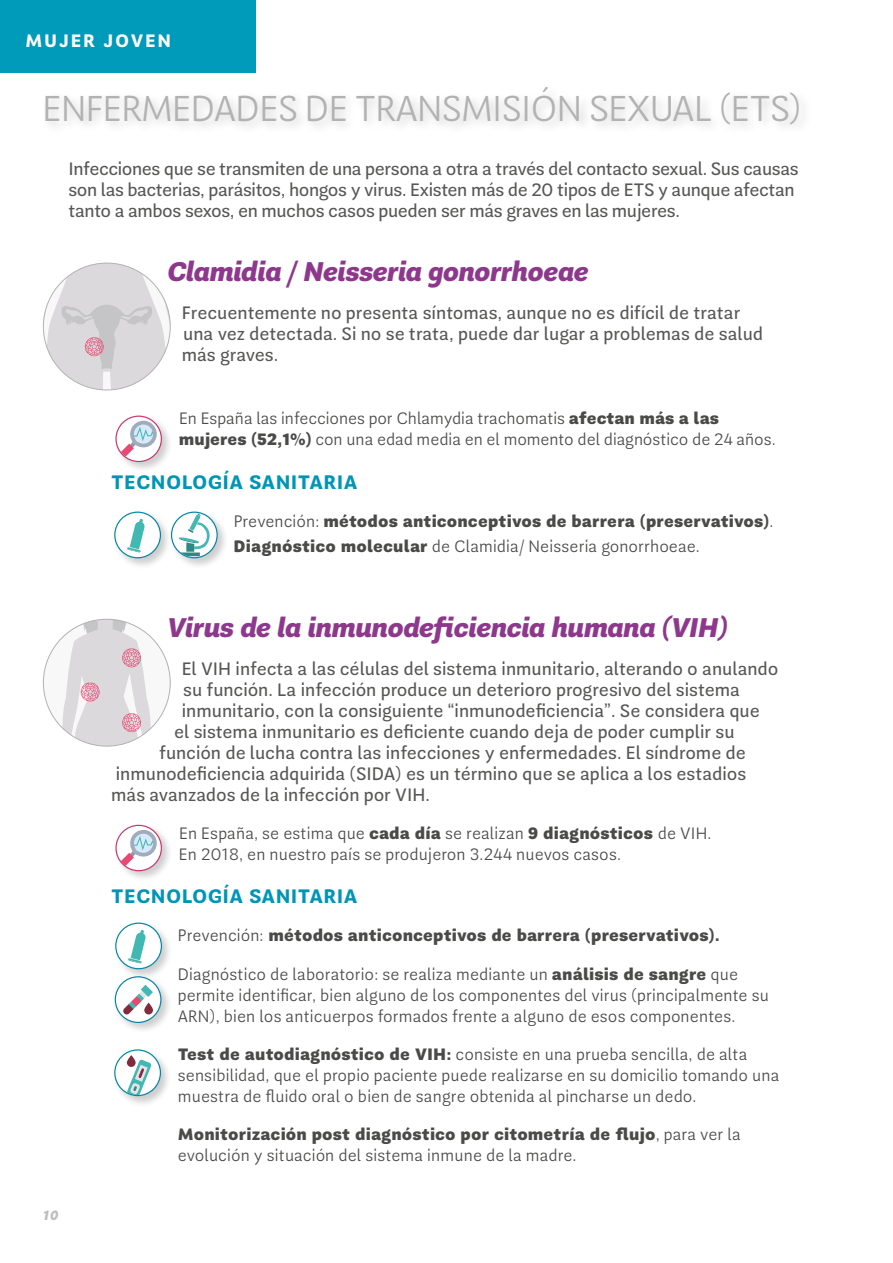
<style>
.page{position:relative;width:893px;height:1263px;background:#fff}
.page>*{position:absolute;margin:0;border:0;box-sizing:border-box;transform-origin:0 0}
.t1{font:36px "Guanabara Sans Regular 6";letter-spacing:-.02em;color:#b3b2b2}
.t2{font:27px "Guanabara Sans Regular 4";letter-spacing:-.025em;color:#8e388d}
.t3{font:19.5px "Guanabara Sans Regular 3";letter-spacing:.02em;color:#0095b7}
.t4{font:18px/21px "Guanabara Sans";color:#575756}
.t5{font:18px/21px "Guanabara Sans";letter-spacing:-.02em;color:#575756}
.t6{font:18px "Guanabara Sans Regular 3";letter-spacing:.1em;color:#fff}
.t7{font:16.5px/21px "Guanabara Sans Regular 6";letter-spacing:.01em;color:#4a4a49}
.t8{font:16.5px "Guanabara Sans Regular 7";letter-spacing:.01em;color:#4a4a49}
.t9{font:13.5px "Guanabara Sans Regular 4";color:#bebebe}
.s1{font-family:"Guanabara Sans Regular 7"}
.s2{font-family:"Guanabara Sans Regular 6"}
</style>
<div class="page">
<div style="left:0;top:0;width:256px;height:72px;background:#009abb"></div>
<div style="left:40px;top:82px;width:772px;height:55px;background:#fafafa"></div>
<div style="left:114px;top:414px;width:59px;height:59px;background:#000;opacity:.2"></div>
<svg style="left:116px;top:416px;width:45px;height:45px"></svg>
<svg style="left:118px;top:421px;width:39px;height:38px"></svg>
<div style="left:115px;top:416px;width:47px;height:46px;border:1px solid #c9366f;border-radius:50%"></div>
<div style="left:113px;top:510px;width:59px;height:59px;background:#000;opacity:.2"></div>
<div style="left:115px;top:512px;width:45px;height:46px;background:#fff;border-radius:50%"></div>
<svg style="left:127px;top:519px;width:18px;height:33px"></svg>
<div style="left:114px;top:512px;width:47px;height:46px;border:1px solid #0086aa;border-radius:50%"></div>
<div style="left:169px;top:510px;width:60px;height:59px;background:#000;opacity:.2"></div>
<svg style="left:172px;top:512px;width:45px;height:46px"></svg>
<svg style="left:179px;top:514px;width:31px;height:38px"></svg>
<svg style="left:181px;top:552px;width:19px;height:4px"></svg>
<div style="left:171px;top:512px;width:47px;height:46px;border:1px solid #0086aa;border-radius:50%"></div>
<div style="left:114px;top:823px;width:59px;height:60px;background:#000;opacity:.2"></div>
<svg style="left:116px;top:825px;width:45px;height:46px"></svg>
<svg style="left:118px;top:830px;width:39px;height:38px"></svg>
<div style="left:115px;top:825px;width:47px;height:46px;border:1px solid #c9366f;border-radius:50%"></div>
<div style="left:114px;top:921px;width:59px;height:59px;background:#000;opacity:.2"></div>
<div style="left:116px;top:923px;width:45px;height:46px;background:#fff;border-radius:50%"></div>
<svg style="left:128px;top:930px;width:18px;height:33px"></svg>
<div style="left:115px;top:922px;width:47px;height:47px;border:1px solid #0086aa;border-radius:50%"></div>
<div style="left:113px;top:975px;width:60px;height:59px;background:#000;opacity:.2"></div>
<div style="left:115px;top:977px;width:46px;height:45px;background:#fff;border-radius:50%"></div>
<svg style="left:123px;top:985px;width:30px;height:29px"></svg>
<div style="left:115px;top:976px;width:46px;height:47px;border:1px solid #0086aa;border-radius:50%"></div>
<div style="left:113px;top:1048px;width:59px;height:59px;background:#000;opacity:.2"></div>
<div style="left:115px;top:1050px;width:45px;height:45px;background:#fff;border-radius:50%"></div>
<svg style="left:127px;top:1055px;width:25px;height:40px"></svg>
<div style="left:114px;top:1049px;width:47px;height:47px;border:1px solid #0086aa;border-radius:50%"></div>
<div style="left:43px;top:619px;width:127px;height:127px;background:#f8f8f8;border-radius:50%"></div>
<svg style="left:43px;top:263px;width:127px;height:127px"></svg>
<svg style="left:60px;top:619px;width:94px;height:127px"></svg>
<p class="t6" style="left:26px;top:29px;width:147px">MUJER JOVEN</p>
<h1 class="t1" style="left:43px;top:84px;width:761px">ENFERMEDADES DE TRANSMISIÓN SEXUAL (ETS)</h1>
<p class="t5" style="left:68px;top:159px;width:732px">Infecciones que se transmiten de una persona a otra a través del contacto sexual. Sus causas son las bacterias, parásitos, hongos y virus. Existen más de 20 tipos de ETS y aunque afectan tanto a ambos sexos, en muchos casos pueden ser más graves en las mujeres.</p>
<h2 class="t2" style="left:167px;top:253px;width:423px">Clamidia / Neisseria gonorrhoeae</h2>
<p class="t4" style="left:182px;top:302px;width:583px">Frecuentemente no presenta síntomas, aunque no es difícil de tratar una vez detectada. Si no se trata, puede dar lugar a problemas de salud más graves.</p>
<p class="t7" style="left:179px;top:408px;width:598px">En España las infecciones por Chlamydia trachomatis <span class="s1">afectan más a las mujeres (52,1%)</span> con una edad media en el momento del diagnóstico de 24 años.</p>
<p class="t3" style="left:111px;top:469px;width:248px">TECNOLOGÍA SANITARIA</p>
<p class="t8" style="left:234px;top:510px;width:541px"><span class="s2">Prevención:</span> métodos anticonceptivos de barrera (preservativos)<span class="s2">.</span></p>
<p class="t7" style="left:234px;top:536px;width:468px"><span class="s1">Diagnóstico molecular</span> de Clamidia/ Neisseria gonorrhoeae.</p>
<p class="t9" style="left:43px;top:1207px;width:18px">10</p>
<h2 class="t2" style="left:167px;top:610px;width:563px">Virus de la inmunodeficiencia humana (VIH)</h2>
<p class="t4" style="left:182px;top:658px;width:598px">El VIH infecta a las células del sistema inmunitario, alterando o anulando</p>
<p class="t4" style="left:183px;top:679px;width:558px">su función. La infección produce un deterioro progresivo del sistema</p>
<p class="t4" style="left:182px;top:700px;width:580px">inmunitario, con la consiguiente “inmunodeficiencia”. Se considera que</p>
<p class="t4" style="left:174px;top:721px;width:562px">el sistema inmunitario es deficiente cuando deja de poder cumplir su</p>
<p class="t4" style="left:159px;top:742px;width:588px">función de lucha contra las infecciones y enfermedades. El síndrome de</p>
<p class="t4" style="left:116px;top:763px;width:632px">inmunodeficiencia adquirida (SIDA) es un término que se aplica a los estadios</p>
<p class="t4" style="left:111px;top:784px;width:320px">más avanzados de la infección por VIH.</p>
<p class="t7" style="left:179px;top:823px;width:534px">En España, se estima que <span class="s1">cada día</span> se realizan <span class="s1">9 diagnósticos</span> de VIH.<br>En 2018, en nuestro país se produjeron 3.244 nuevos casos.</p>
<p class="t3" style="left:111px;top:883px;width:248px">TECNOLOGÍA SANITARIA</p>
<p class="t8" style="left:178px;top:925px;width:543px"><span class="s2">Prevención:</span> métodos anticonceptivos de barrera (preservativos).</p>
<p class="t7" style="left:178px;top:963px;width:593px">Diagnóstico de laboratorio: se realiza mediante un <span class="s1">análisis de sangre</span> que permite identificar, bien alguno de los componentes del virus (principalmente su<br>ARN), bien los anticuerpos formados frente a alguno de esos componentes.</p>
<p class="t7" style="left:178px;top:1043px;width:603px"><span class="s1">Test de autodiagnóstico de VIH:</span> consiste en una prueba sencilla, de alta sensibilidad, que el propio paciente puede realizarse en su domicilio tomando una muestra de fluido oral o bien de sangre obtenida al pincharse un dedo.</p>
<p class="t8" style="left:178px;top:1123px;width:564px">Monitorización post diagnóstico por citometría de flujo<span class="s2">, para ver la</span></p>
<p class="t7" style="left:178px;top:1144px;width:400px">evolución y situación del sistema inmune de la madre.</p>
</div>
